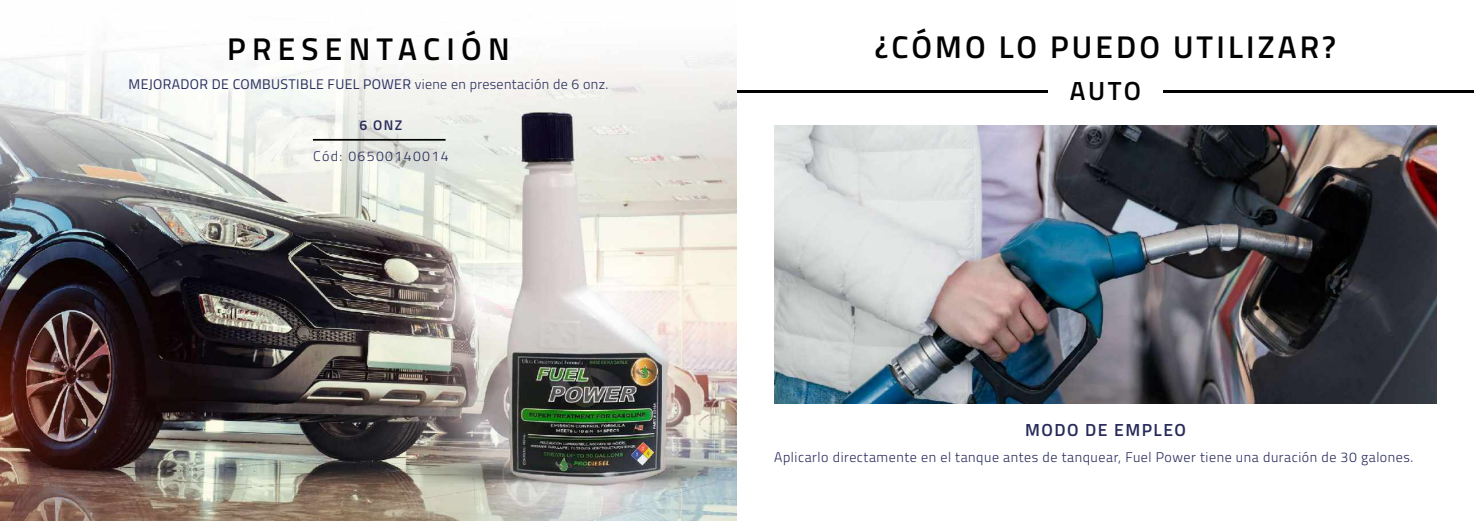
<style>
.page{position:relative;width:1474px;height:521px;background:#fff}
.page>*{position:absolute;margin:0;border:0;box-sizing:border-box;transform-origin:0 0}
.t1{font:600 31.5px "Titillium";letter-spacing:.1em;color:#020203}
.t2{font:600 31.5px "Titillium";letter-spacing:.2em;color:#020203}
.t3{font:600 26.25px "Titillium";color:#020203}
.t4{font:600 17.5px "Titillium";letter-spacing:.085em;color:#272a5a}
.t5{font:300 14px "Titillium";letter-spacing:.04em;color:#272a5a}
.t6{font:14px "Titillium";letter-spacing:.025em;color:#272a5a}
.t7{font:300 14px "Titillium";letter-spacing:.1em;color:#272a5a}
.t8{font:600 14px "Titillium";color:#272a5a}
.s1{font-weight:300}
</style>
<div class="page">
<img style="left:0;top:44px;width:737px;height:477px">
<hr style="left:313px;top:139px;width:132px;height:2px;background:#020203">
<hr style="left:737px;top:91px;width:310px;height:2px;background:#020203">
<hr style="left:1163px;top:91px;width:310px;height:2px;background:#020203">
<img style="left:774px;top:126px;width:662px;height:277px">
<h1 class="t2" style="left:227px;top:26px;width:284px">PRESENTACIÓN</h1>
<p class="t6" style="left:129px;top:74px;width:481px">MEJORADOR DE COMBUSTIBLE FUEL POWER <span class="s1">viene en presentación de 6 onz.</span></p>
<p class="t8" style="left:359px;top:114px;width:44px">6 ONZ</p>
<p class="t7" style="left:313px;top:146px;width:137px">Cód: 06500140014</p>
<h1 class="t1" style="left:874px;top:24px;width:463px">¿CÓMO LO PUEDO UTILIZAR?</h1>
<h2 class="t3" style="left:1069px;top:71px;width:73px">AUTO</h2>
<p class="t4" style="left:1025px;top:416px;width:162px">MODO DE EMPLEO</p>
<p class="t5" style="left:774px;top:447px;width:641px">Aplicarlo directamente en el tanque antes de tanquear, Fuel Power tiene una duración de 30 galones.</p>
</div>
